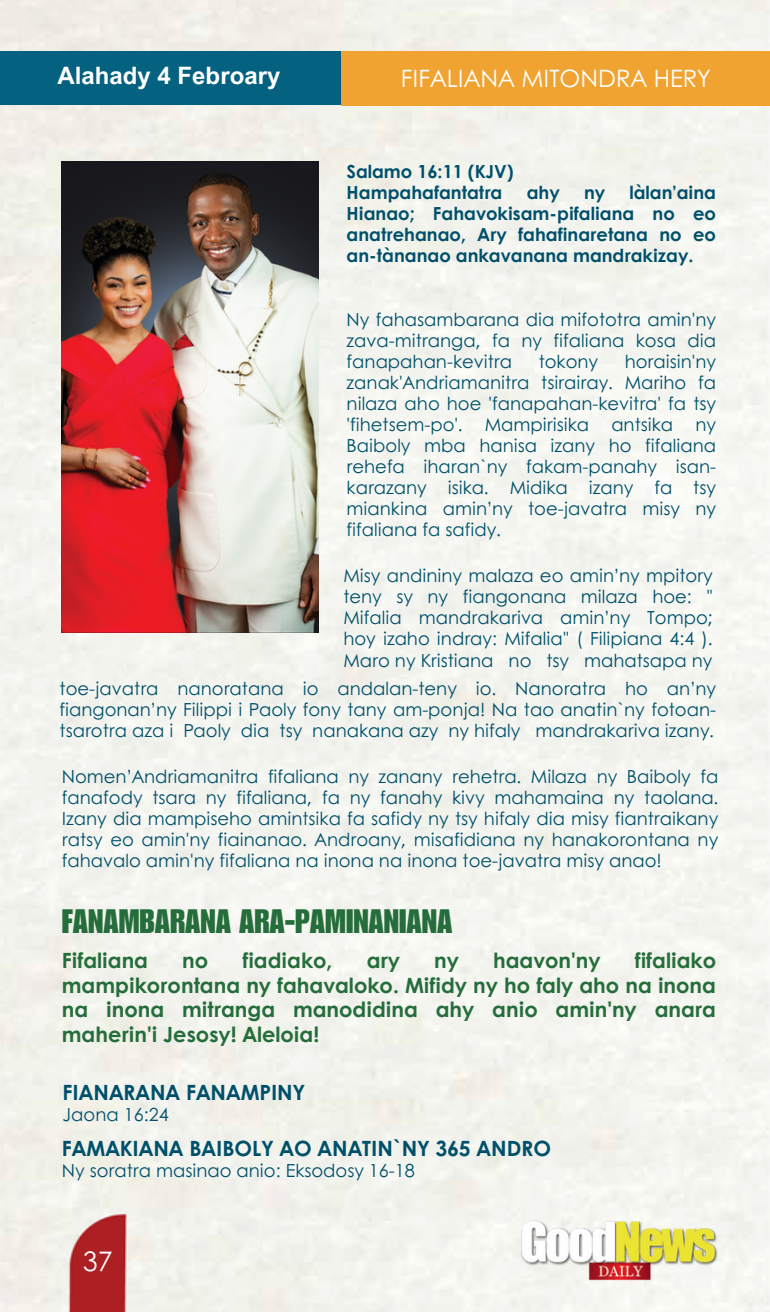
<style>
.page{position:relative;width:770px;height:1312px;background:#fff}
.page>*{position:absolute;margin:0;border:0;box-sizing:border-box;transform-origin:0 0}
.t1{font:33px "Impact LT Std";color:#256d3a}
.t2{font:27px "Century Gothic";color:#fff}
.t3{font:24px "Century Gothic";color:#fff}
.t4{font:700 24px "Arial MT Pro";color:#fff}
.t5{font:700 21px/24.6px "Century Gothic";color:#256d3a;text-align:justify}
.t6{font:700 21px "Century Gothic";color:#00506b}
.t7{font:18px/21px "Century Gothic";color:#00506b;text-align:justify}
.t8{font:700 18px/21px "Century Gothic";color:#00506b;text-align:justify}
</style>
<div class="page">
<img style="left:0;top:0;width:770px;height:1312px">
<div style="left:0;top:51px;width:343px;height:54px;background:#056180"></div>
<div style="left:341px;top:51px;width:429px;height:55px;background:#f1a331"></div>
<img style="left:517px;top:1220px;width:200px;height:62px">
<img style="left:62px;top:162px;width:256px;height:470px">
<p class="t4" style="left:57px;top:67px;width:224px">Alahady 4 Febroary</p>
<p class="t3" style="left:401px;top:60px;width:311px">FIFALIANA MITONDRA HERY</p>
<p class="t8" style="left:346px;top:160px;width:168px">Salamo 16:11 (KJV)</p>
<p class="t8" style="left:346px;top:181px;width:157px">Hampahafantatra</p>
<p class="t8" style="left:526px;top:181px;width:35px">ahy</p>
<p class="t8" style="left:584px;top:181px;width:23px">ny</p>
<p class="t8" style="left:346px;top:181px;width:371px;text-indent:283px">làlan’aina Hianao; Fahavokisam-pifaliana no eo anatrehanao, Ary fahafinaretana no eo an-tànanao ankavanana mandrakizay.</p>
<p class="t7" style="left:346px;top:308px;width:371px">Ny fahasambarana dia mifototra amin'ny zava-mitranga, fa ny fifaliana kosa dia fanapahan-kevitra</p>
<p class="t7" style="left:346px;top:350px;width:371px;text-indent:278px">horaisin'ny zanak'Andriamanitra tsirairay. Mariho fa nilaza aho hoe 'fanapahan-kevitra' fa tsy 'fihetsem-po'. Mampirisika antsika ny Baiboly mba hanisa izany ho fifaliana rehefa iharan`ny fakam-panahy isan&shy;karazany isika. Midika izany fa tsy miankina amin’ny toe-javatra misy ny fifaliana fa safidy.</p>
<p class="t7" style="left:538px;top:350px;width:61px">tokony</p>
<p class="t7" style="left:343px;top:565px;width:371px">Misy andininy malaza eo amin’ny mpitory teny sy ny fiangonana milaza hoe: " Mifalia mandrakariva amin’ny Tompo; hoy izaho indray: Mifalia" ( Filipiana 4:4 ).<br>Maro ny Kristiana no tsy mahatsapa ny</p>
<p class="t7" style="left:60px;top:677px;width:658px">toe-javatra nanoratana io andalan-teny io. Nanoratra ho an’ny fiangonan’ny Filippi i Paoly fony tany am-ponja! Na tao anatin`ny fotoan&shy;tsarotra aza i Paoly dia tsy nanakana azy ny hifaly mandrakariva izany.</p>
<p class="t7" style="left:62px;top:765px;width:658px">Nomen’Andriamanitra fifaliana ny zanany rehetra. Milaza ny Baiboly fa fanafody tsara ny fifaliana, fa ny fanahy kivy mahamaina ny taolana.<br>Izany dia mampiseho amintsika fa safidy ny tsy hifaly dia misy fiantraikany ratsy eo amin'ny fiainanao. Androany, misafidiana ny hanakorontana ny fahavalo amin'ny fifaliana na inona na inona toe-javatra misy anao!</p>
<p class="t1" style="left:62px;top:909px;width:392px">FANAMBARANA ARA-PAMINANIANA</p>
<p class="t5" style="left:62px;top:947px;width:88px">Fifaliana</p>
<p class="t5" style="left:182px;top:947px;width:27px">no</p>
<p class="t5" style="left:242px;top:947px;width:92px">fiadiako,</p>
<p class="t5" style="left:366px;top:947px;width:35px">ary</p>
<p class="t5" style="left:434px;top:947px;width:26px">ny</p>
<p class="t5" style="left:493px;top:947px;width:109px">haavon'ny</p>
<p class="t5" style="left:62px;top:947px;width:655px;text-indent:573px">fifaliako mampikorontana ny fahavaloko. Mifidy ny ho faly aho na inona na inona mitranga manodidina ahy anio amin'ny anara maherin'i Jesosy! Aleloia!</p>
<p class="t6" style="left:63px;top:1076px;width:244px">FIANARANA FANAMPINY</p>
<p class="t7" style="left:63px;top:1103px;width:108px">Jaona 16:24</p>
<p class="t6" style="left:62px;top:1132px;width:490px">FAMAKIANA BAIBOLY AO ANATIN`NY 365 ANDRO</p>
<p class="t7" style="left:62px;top:1159px;width:354px">Ny soratra masinao anio: Eksodosy 16-18</p>
<p class="t2" style="left:83px;top:1241px;width:31px">37</p>
</div>
